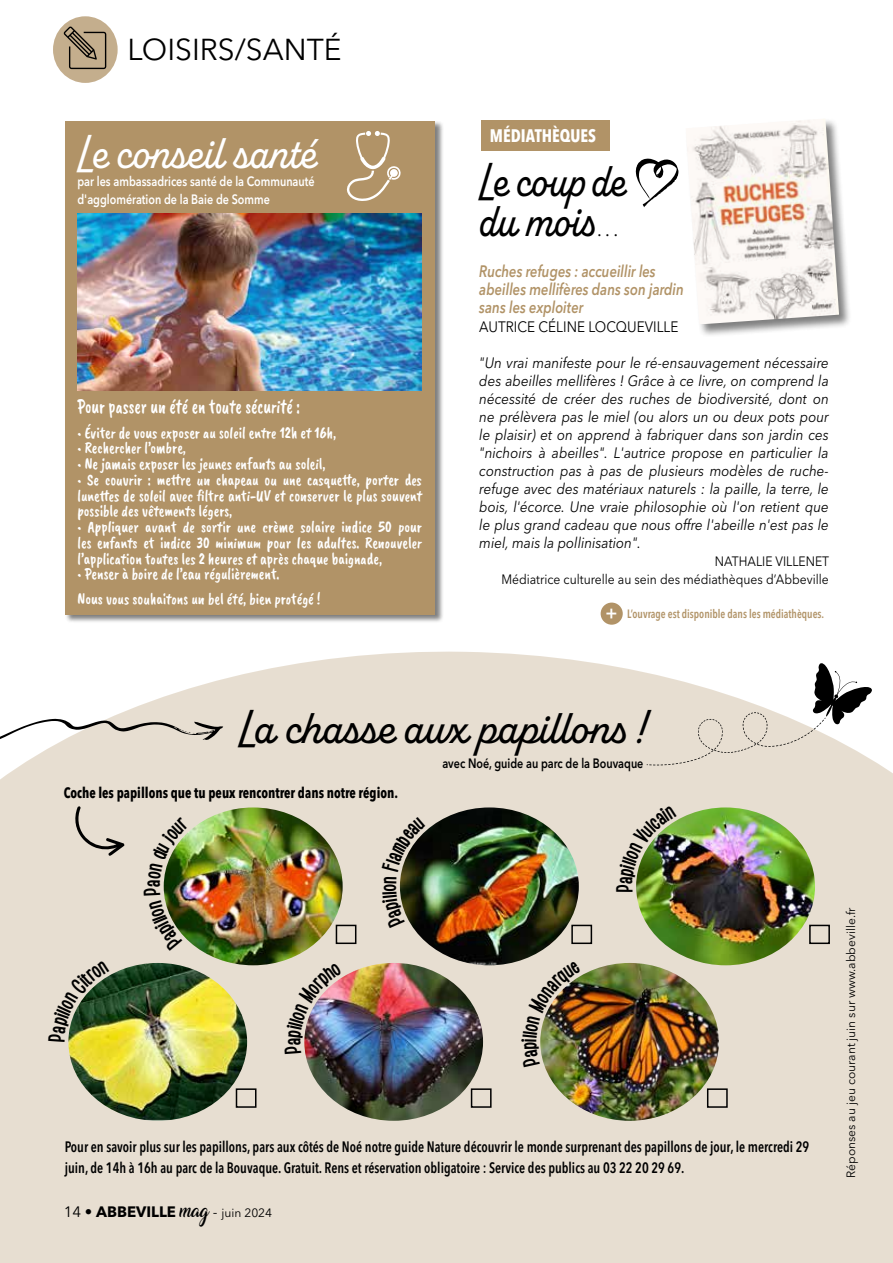
<style>
.page{position:relative;width:893px;height:1263px;background:#fff}
.page>*{position:absolute;margin:0;border:0;box-sizing:border-box;transform-origin:0 0}
.t1{font:500 48px "Alkaline";color:#000}
.t2{font:500 48px/40.5px "Alkaline";color:#000;scale:.9 1}
.t3{font:500 48px "Alkaline";color:#fff;scale:.95 1}
.t4{font:30px "Avenir Next LT Pro";color:#000}
.t5{font:21px "Caveat Brush";color:#fff;scale:.8 1}
.t6{font:700 condensed 18px "Avenir Next LT Pro";color:#fff;scale:.95 1}
.t7{font:18px "Minion Pro";color:#000}
.t8{font:16.5px/15.8px "Caveat Brush";color:#fff;text-align:justify;scale:.9 1}
.t9{font:italic 600 16.5px/18px "Avenir Next LT Pro";color:#b19367;scale:.8 1}
.t10{font:italic 15px/18px "Avenir Next LT Pro";color:#000;text-align:justify;scale:.9 1}
.t11{font:600 condensed 15px/21px "Avenir Next LT Pro";color:#000;scale:.9 1}
.t12{font:700 condensed 15px "Avenir Next LT Pro";color:#000;scale:.9 1}
.t13{font:700 15px "Avenir Next LT Pro";color:#000}
.t14{font:15px "Avenir Next LT Pro";color:#000;scale:.9 1}
.t15{font:13.5px/18px "Avenir Next LT Pro";color:#000;text-align:right;scale:.9 1}
.t16{font:600 13.5px/18px "Avenir Next LT Pro";color:#fff;scale:.8 1}
.t17{font:600 13.5px "Avenir Next LT Pro";color:#000;scale:.8 1}
.t18{font:600 condensed 12px "Avenir Next LT Pro";color:#b19367;scale:.9 1}
.t19{font:12px "Avenir Next LT Pro";color:#000}
.s1{font-stretch:normal;font-size:18px;color:#fff}
.s2{font-weight:400}
.s3{font-family:"Amarillo";font-weight:400;font-size:12px}
.s4{font-weight:400;font-size:12px}
</style>
<div class="page">
<svg style="left:0;top:651px;width:893px;height:612px;fill:#e7ded1"></svg>
<svg style="left:75px;top:806px;width:50px;height:50px"></svg>
<svg style="left:53px;top:16px;width:65px;height:67px;fill:#c4ae8d"></svg>
<svg style="left:64px;top:27px;width:42px;height:42px"></svg>
<svg style="left:0;top:719px;width:223px;height:24px"></svg>
<div style="left:65px;top:121px;width:379px;height:502px;background:#000;opacity:.5"></div>
<div style="left:65px;top:121px;width:370px;height:493px;background:#b19367"></div>
<svg style="left:636px;top:159px;width:43px;height:48px"></svg>
<div style="left:481px;top:120px;width:129px;height:31px;background:#b19367"></div>
<div style="left:601px;top:603px;width:22px;height:22px;background:#b19367;border-radius:50%"></div>
<div style="left:685px;top:117px;width:167px;height:220px;background:#000;opacity:.5"></div>
<img style="left:686px;top:118px;width:153px;height:206px">
<svg style="left:346px;top:131px;width:55px;height:70px"></svg>
<img style="left:77px;top:213px;width:345px;height:178px">
<img style="left:164px;top:807px;width:179px;height:158px">
<img style="left:400px;top:807px;width:179px;height:158px">
<img style="left:636px;top:807px;width:179px;height:158px">
<img style="left:68px;top:963px;width:179px;height:158px">
<img style="left:304px;top:963px;width:179px;height:158px">
<img style="left:540px;top:963px;width:179px;height:158px">
<div style="left:336px;top:925px;width:20px;height:19px;border:2px solid #000"></div>
<div style="left:571px;top:925px;width:21px;height:19px;border:2px solid #000"></div>
<div style="left:809px;top:925px;width:21px;height:19px;border:2px solid #000"></div>
<div style="left:707px;top:1088px;width:21px;height:20px;border:2px solid #000"></div>
<div style="left:471px;top:1088px;width:21px;height:20px;border:2px solid #000"></div>
<div style="left:236px;top:1088px;width:20px;height:20px;border:2px solid #000"></div>
<svg style="left:647px;top:663px;width:226px;height:102px"></svg>
<img style="left:144px;top:817px;width:45px;height:134px">
<svg style="left:382px;top:817px;width:44px;height:111px"></svg>
<img style="left:616px;top:805px;width:61px;height:87px">
<svg style="left:48px;top:960px;width:61px;height:82px"></svg>
<img style="left:284px;top:962px;width:58px;height:92px">
<img style="left:521px;top:960px;width:60px;height:108px">
<h2 class="t4" style="left:128px;top:32px;width:216px">LOISIRS/SANTÉ</h2>
<h1 class="t3" style="left:77px;top:123px;width:252px">Le conseil santé</h1>
<p class="t16" style="left:77px;top:172px;width:298px">par les ambassadrices santé de la Communauté d'agglomération de la Baie de Somme</p>
<h3 class="t5" style="left:77px;top:394px;width:279px">Pour passer un été en toute sécurité :</h3>
<p class="t8" style="left:77px;top:425px;width:289px">• Éviter de vous exposer au soleil entre 12h et 16h,</p>
<p class="t8" style="left:77px;top:441px;width:122px">• Rechercher l’ombre,</p>
<p class="t8" style="left:77px;top:456px;width:277px">• Ne jamais exposer les jeunes enfants au soleil,</p>
<p class="t8" style="left:77px;top:472px;width:384px">• Se couvrir : mettre un chapeau ou une casquette, porter des lunettes de soleil avec filtre anti-UV et conserver le plus souvent possible des vêtements légers,</p>
<p class="t8" style="left:77px;top:519px;width:384px">• Appliquer avant de sortir une crème solaire indice 50 pour les enfants et indice 30 minimum pour les adultes. Renouveler l’application toutes les 2 heures et après chaque baignade,</p>
<p class="t8" style="left:77px;top:562px;width:271px;line-height:24.8px">• Penser à boire de l’eau régulièrement.<br>Nous vous souhaitons un bel été, bien protégé !</p>
<p class="t6" style="left:490px;top:125px;width:113px">MÉDIATHÈQUES</p>
<h1 class="t2" style="left:479px;top:162px;width:163px">Le coup de du mois</h1>
<p class="t7" style="left:597px;top:218px;width:22px">. . .</p>
<p class="t9" style="left:479px;top:262px;width:257px">Ruches refuges : accueillir les abeilles mellifères dans son jardin sans les exploiter</p>
<p class="t14" style="left:479px;top:318px;width:223px">AUTRICE CÉLINE LOCQUEVILLE</p>
<p class="t10" style="left:479px;top:354px;width:390px">"Un vrai manifeste pour le ré-ensauvagement nécessaire des abeilles mellifères ! Grâce à ce livre, on comprend la nécessité de créer des ruches de biodiversité, dont on ne prélèvera pas le miel (ou alors un ou deux pots pour le plaisir) et on apprend à fabriquer dans son jardin ces "nichoirs à abeilles". L'autrice propose en particulier la construction pas à pas de plusieurs modèles de ruche&shy;refuge avec des matériaux naturels : la paille, la terre, le bois, l'écorce. Une vraie philosophie où l'on retient que le plus grand cadeau que nous offre l'abeille n'est pas le miel, mais la pollinisation".</p>
<p class="t15" style="left:501px;top:553px;width:366px">NATHALIE VILLENET<br>Médiatrice culturelle au sein des médiathèques d’Abbeville</p>
<p class="t18" style="left:606px;top:606px;width:244px"><span class="s1">+</span> L’ouvrage est disponible dans les médiathèques.</p>
<h1 class="t1" style="left:239px;top:698px;width:406px">La chasse aux papillons !</h1>
<p class="t17" style="left:442px;top:755px;width:253px">avec Noé, guide au parc de la Bouvaque</p>
<p class="t12" style="left:64px;top:783px;width:373px">Coche les papillons que tu peux rencontrer dans notre région.</p>
<p class="t11" style="left:65px;top:1136px;width:829px">Pour en savoir plus sur les papillons, pars aux côtés de Noé notre guide Nature découvrir le monde surprenant des papillons de jour, le mercredi 29 juin, de 14h à 16h au parc de la Bouvaque. Gratuit. Rens et réservation obligatoire : Service des publics au 03 22 20 29 69.</p>
<p class="t13" style="left:64px;top:1202px;width:210px"><span class="s2">14 •</span> ABBEVILLE <span class="s3">mag</span> <span class="s2">-</span> <span class="s4">juin 2024</span></p>
<p class="t19" style="left:844px;top:1178px;width:272px;rotate:-90deg">Réponses au jeu courant juin sur www.abbeville.fr</p>
</div>
